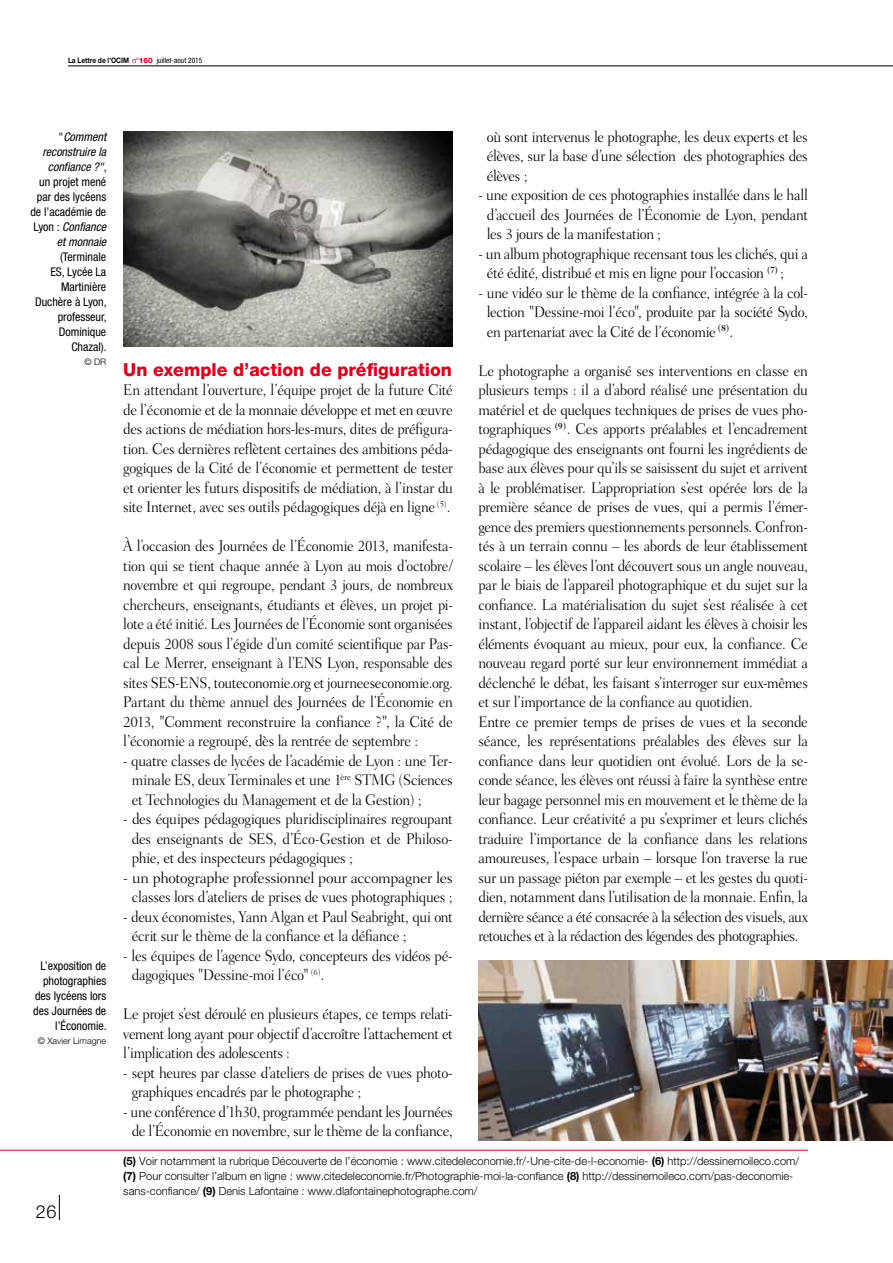
<style>
.page{position:relative;width:893px;height:1263px;background:#fff}
.page>*{position:absolute;margin:0;border:0;box-sizing:border-box;transform-origin:0 0}
.t1{font:800 18px "Helvetica Neue";color:#e2001a}
.t2{font:300 18px "Helvetica Neue";color:#000}
.t3{font:300 15.75px/19.5px "Fairfield LH";letter-spacing:-.025em;color:#000;text-align:justify;scale:.92 1}
.t4{font:300 15.75px/19.5px "Fairfield LH";letter-spacing:-.025em;color:#000;text-align:justify;scale:.91 1}
.t5{font:300 15.75px/19.5px "Fairfield LH";letter-spacing:-.025em;color:#000;text-align:center}
.t6{font:condensed 12px/15px "Helvetica Neue";color:#000;text-align:right}
.t7{font:italic condensed 12px/15px "Helvetica Neue";color:#000;text-align:right}
.t8{font:300 11.25px/15px "Helvetica Neue";color:#000}
.t9{font:300 9px "Helvetica Neue";color:#000}
.t10{font:700 7.5px "Helvetica Neue";color:#000;scale:.88 1}
.s1{font-weight:400;color:#e2001a}
.s2{font-weight:800;color:#e2001a}
.s3{font-weight:400;font-stretch:condensed}
.s4{font-style:normal}
.s5{font-weight:700}
</style>
<div class="page">
<svg style="left:59px;top:1195px;width:1px;height:25px"></svg>
<hr style="left:68px;top:65px;width:825px;height:1px;background:#000">
<img style="left:123px;top:132px;width:330px;height:214px">
<hr style="left:0;top:1150px;width:808px;height:1px;background:#e2001a">
<img style="left:478px;top:961px;width:415px;height:179px">
<p class="t10" style="left:68px;top:56px;width:154px">La Lettre de l’OCIM <span class="s1">n</span><sup>o</sup><span class="s2">160</span> <span class="s3">juillet-aout 2015</span></p>
<p class="t7" style="left:30px;top:129px;width:78px"><span class="s4">"</span>Comment reconstruire la confiance ?"<span class="s4">,<br>un projet mené par des lycéens de l’académie de<br>Lyon :</span> Confiance et monnaie</p>
<p class="t6" style="left:35px;top:249px;width:73px">(Terminale<br>ES, Lycée La<br>Martinière<br>Duchère à Lyon, professeur,<br>Dominique<br>Chazal).</p>
<p class="t9" style="left:84px;top:356px;width:23px">© DR</p>
<p class="t6" style="left:33px;top:958px;width:75px">L’exposition de photographies des lycéens lors des Journées de l’Économie.</p>
<p class="t9" style="left:38px;top:1035px;width:70px">© Xavier Limagne</p>
<p class="t1" style="left:123px;top:358px;width:330px">Un exemple d’action de préfiguration</p>
<p class="t3" style="left:123px;top:380px;width:360px">En attendant l’ouverture, l’équipe projet de la future Cité de l’économie et de la monnaie développe et met en œuvre des actions de médiation hors-les-murs, dites de préfigura&shy;tion. Ces dernières reflètent certaines des ambitions péda&shy;gogiques de la Cité de l’économie et permettent de tester et orienter les futurs dispositifs de médiation, à l’instar du site Internet, avec ses outils pédagogiques déjà en ligne <sup>(5)</sup>.</p>
<p class="t4" style="left:123px;top:536px;width:364px">À l’occasion des Journées de l’Économie 2013, manifesta&shy;tion qui se tient chaque année à Lyon au mois d’octobre/ novembre et qui regroupe, pendant 3 jours, de nombreux chercheurs, enseignants, étudiants et élèves, un projet pi&shy;lote a été initié. Les Journées de l’Économie sont organisées depuis 2008 sous l’égide d’un comité scientifique par Pas&shy;cal Le Merrer, enseignant à l’ENS Lyon, responsable des sites SES-ENS, touteconomie.org et journeeseconomie.org.<br>Partant du thème annuel des Journées de l’Économie en 2013, "Comment reconstruire la confiance ?", la Cité de l’économie a regroupé, dès la rentrée de septembre :</p>
<p class="t3" style="left:132px;top:751px;width:350px;text-indent:-9px">- quatre classes de lycées de l’académie de Lyon : une Ter&shy;minale ES, deux Terminales et une 1<sup>ère</sup> STMG (Sciences et Technologies du Management et de la Gestion) ;</p>
<p class="t3" style="left:132px;top:809px;width:350px;text-indent:-9px">- des équipes pédagogiques pluridisciplinaires regroupant des enseignants de SES, d’Éco-Gestion et de Philoso&shy;phie, et des inspecteurs pédagogiques ;</p>
<p class="t5" style="left:123px;top:868px;width:331px">- un photographe professionnel pour accompagner les classes lors d’ateliers de prises de vues photographiques ;</p>
<p class="t3" style="left:132px;top:907px;width:350px;text-indent:-9px">- deux économistes, Yann Algan et Paul Seabright, qui ont écrit sur le thème de la confiance et la défiance ;</p>
<p class="t3" style="left:132px;top:946px;width:350px;text-indent:-9px">- les équipes de l’agence Sydo, concepteurs des vidéos pé&shy;dagogiques "Dessine-moi l’éco" <sup>(6)</sup>.</p>
<p class="t3" style="left:123px;top:1004px;width:360px">Le projet s’est déroulé en plusieurs étapes, ce temps relati&shy;vement long ayant pour objectif d’accroître l’attachement et l’implication des adolescents :</p>
<p class="t3" style="left:132px;top:1063px;width:350px;text-indent:-9px">- sept heures par classe d’ateliers de prises de vues photo&shy;graphiques encadrés par le photographe ;</p>
<p class="t3" style="left:123px;top:1102px;width:360px;text-align:center">- une conférence d’1h30, programmée pendant les Journées de l’Économie en novembre, sur le thème de la confiance,</p>
<p class="t3" style="left:487px;top:127px;width:350px">où sont intervenus le photographe, les deux experts et les élèves, sur la base d’une sélection des photographies des élèves ;</p>
<p class="t3" style="left:487px;top:185px;width:350px;text-indent:-9px">- une exposition de ces photographies installée dans le hall d’accueil des Journées de l’Économie de Lyon, pendant les 3 jours de la manifestation ;</p>
<p class="t3" style="left:487px;top:244px;width:350px;text-indent:-9px">- un album photographique recensant tous les clichés, qui a été édité, distribué et mis en ligne pour l’occasion <sup>(7)</sup> ;</p>
<p class="t3" style="left:487px;top:283px;width:350px;text-indent:-9px">- une vidéo sur le thème de la confiance, intégrée à la col&shy;lection "Dessine-moi l’éco", produite par la société Sydo, en partenariat avec la Cité de l’économie <sup>(8)</sup>.</p>
<p class="t3" style="left:478px;top:361px;width:360px;text-align:left">Le photographe a organisé ses interventions en classe en plusieurs temps : il a d’abord réalisé une présentation du matériel et de quelques techniques de prises de vues pho&shy;tographiques <sup>(9)</sup>. Ces apports préalables et l’encadrement pédagogique des enseignants ont fourni les ingrédients de base aux élèves pour qu’ils se saisissent du sujet et arrivent à le problématiser. L’appropriation s’est opérée lors de la première séance de prises de vues, qui a permis l’émer&shy;gence des premiers questionnements personnels. Confron&shy;tés à un terrain connu – les abords de leur établissement scolaire – les élèves l’ont découvert sous un angle nouveau, par le biais de l’appareil photographique et du sujet sur la confiance. La matérialisation du sujet s’est réalisée à cet instant, l’objectif de l’appareil aidant les élèves à choisir les éléments évoquant au mieux, pour eux, la confiance. Ce nouveau regard porté sur leur environnement immédiat a déclenché le débat, les faisant s’interroger sur eux-mêmes et sur l’importance de la confiance au quotidien.<br>Entre ce premier temps de prises de vues et la seconde séance, les représentations préalables des élèves sur la confiance dans leur quotidien ont évolué. Lors de la se&shy;conde séance, les élèves ont réussi à faire la synthèse entre leur bagage personnel mis en mouvement et le thème de la confiance. Leur créativité a pu s’exprimer et leurs clichés traduire l’importance de la confiance dans les relations amoureuses, l’espace urbain – lorsque l’on traverse la rue sur un passage piéton par exemple – et les gestes du quoti&shy;dien, notamment dans l’utilisation de la monnaie. Enfin, la dernière séance a été consacrée à la sélection des visuels, aux retouches et à la rédaction des légendes des photographies.</p>
<p class="t2" style="left:36px;top:1200px;width:22px">26</p>
<p class="t8" style="left:123px;top:1153px;width:677px"><span class="s5">(5)</span> Voir notamment la rubrique Découverte de l’économie : www.citedeleconomie.fr/-Une-cite-de-l-economie- <span class="s5">(6)</span> http://dessinemoileco.com/ <span class="s5">(7)</span> Pour consulter l’album en ligne : www.citedeleconomie.fr/Photographie-moi-la-confiance <span class="s5">(8)</span> http://dessinemoileco.com/pas-deconomie&shy;sans-confiance/ <span class="s5">(9)</span> Denis Lafontaine : www.dlafontainephotographe.com/</p>
</div>
